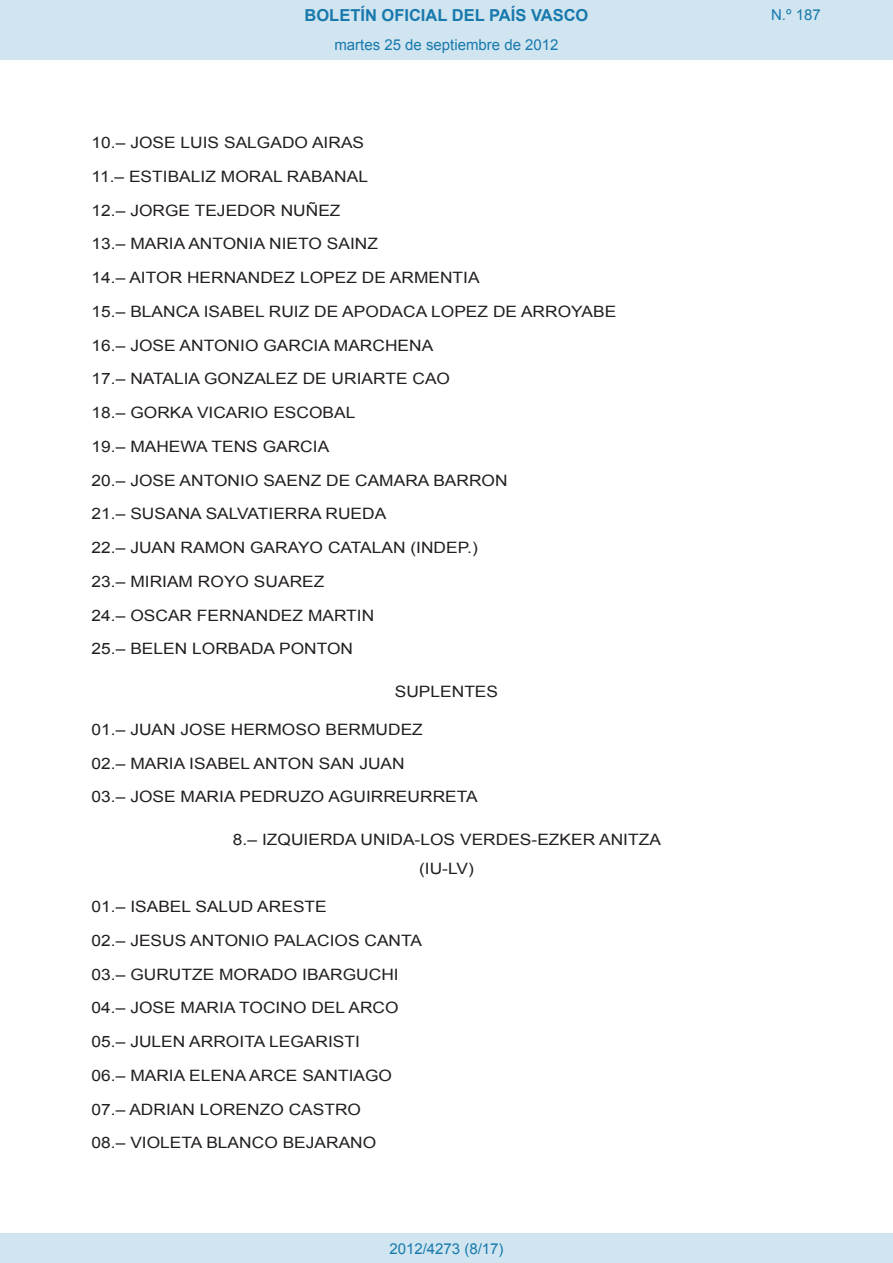
<style>
.page{position:relative;width:893px;height:1263px;background:#fff}
.page>*{position:absolute;margin:0;border:0;box-sizing:border-box;transform-origin:0 0}
.t1{font:700 16.5px "Arial";color:#1879ad}
.BOPVDetalle{font:15.6px "Arial";color:#231f20;scale:1.11 1}
.BOPVClaveSin{font:15.6px "Arial";color:#231f20;scale:1.11 1}
.BOPVClave{font:15.6px "Arial";color:#231f20;scale:1.11 1}
.Paginacion_Centro{font:15px "Arial";color:#1879ad}
</style>
<div class="page">
<div style="left:0;top:0;width:893px;height:60px;background:#d0e5f0"></div>
<div style="left:0;top:1233px;width:893px;height:30px;background:#d0e5f0"></div>
<p class="t1" style="left:305px;top:4px;width:285px">BOLETÍN OFICIAL DEL PAÍS VASCO</p>
<p class="Paginacion_Centro" style="left:334px;top:35px;width:226px">martes 25 de septiembre de 2012</p>
<p class="BOPVDetalle" style="left:92px;top:132px;width:247px">10.– JOSE LUIS SALGADO AIRAS</p>
<p class="BOPVDetalle" style="left:92px;top:166px;width:250px">11.– ESTIBALIZ MORAL RABANAL</p>
<p class="BOPVDetalle" style="left:92px;top:200px;width:226px">12.– JORGE TEJEDOR NUÑEZ</p>
<p class="BOPVDetalle" style="left:92px;top:234px;width:259px">13.– MARIA ANTONIA NIETO SAINZ</p>
<p class="BOPVDetalle" style="left:92px;top:267px;width:351px">14.– AITOR HERNANDEZ LOPEZ DE ARMENTIA</p>
<p class="BOPVDetalle" style="left:92px;top:301px;width:474px">15.– BLANCA ISABEL RUIZ DE APODACA LOPEZ DE ARROYABE</p>
<p class="BOPVDetalle" style="left:92px;top:335px;width:309px">16.– JOSE ANTONIO GARCIA MARCHENA</p>
<p class="BOPVDetalle" style="left:92px;top:369px;width:324px">17.– NATALIA GONZALEZ DE URIARTE CAO</p>
<p class="BOPVDetalle" style="left:92px;top:402px;width:239px">18.– GORKA VICARIO ESCOBAL</p>
<p class="BOPVDetalle" style="left:92px;top:436px;width:216px">19.– MAHEWA TENS GARCIA</p>
<p class="BOPVDetalle" style="left:92px;top:470px;width:376px">20.– JOSE ANTONIO SAENZ DE CAMARA BARRON</p>
<p class="BOPVDetalle" style="left:92px;top:504px;width:267px">21.– SUSANA SALVATIERRA RUEDA</p>
<p class="BOPVDetalle" style="left:92px;top:537px;width:349px">22.– JUAN RAMON GARAYO CATALAN (INDEP.)</p>
<p class="BOPVDetalle" style="left:92px;top:571px;width:211px">23.– MIRIAM ROYO SUAREZ</p>
<p class="BOPVDetalle" style="left:92px;top:605px;width:256px">24.– OSCAR FERNANDEZ MARTIN</p>
<p class="BOPVDetalle" style="left:92px;top:639px;width:237px">25.– BELEN LORBADA PONTON</p>
<p class="BOPVClave" style="left:395px;top:681px;width:95px">SUPLENTES</p>
<p class="BOPVDetalle" style="left:92px;top:719px;width:300px">01.– JUAN JOSE HERMOSO BERMUDEZ</p>
<p class="BOPVDetalle" style="left:92px;top:753px;width:284px">02.– MARIA ISABEL ANTON SAN JUAN</p>
<p class="BOPVDetalle" style="left:92px;top:787px;width:349px">03.– JOSE MARIA PEDRUZO AGUIRREURRETA</p>
<p class="BOPVClaveSin" style="left:233px;top:829px;width:387px">8.– IZQUIERDA UNIDA-LOS VERDES-EZKER ANITZA</p>
<p class="BOPVClave" style="left:419px;top:858px;width:51px">(IU-LV)</p>
<p class="BOPVDetalle" style="left:92px;top:896px;width:213px">01.– ISABEL SALUD ARESTE</p>
<p class="BOPVDetalle" style="left:92px;top:930px;width:299px">02.– JESUS ANTONIO PALACIOS CANTA</p>
<p class="BOPVDetalle" style="left:92px;top:964px;width:278px">03.– GURUTZE MORADO IBARGUCHI</p>
<p class="BOPVDetalle" style="left:92px;top:998px;width:278px">04.– JOSE MARIA TOCINO DEL ARCO</p>
<p class="BOPVDetalle" style="left:92px;top:1031px;width:243px">05.– JULEN ARROITA LEGARISTI</p>
<p class="BOPVDetalle" style="left:92px;top:1065px;width:272px">06.– MARIA ELENA ARCE SANTIAGO</p>
<p class="BOPVDetalle" style="left:92px;top:1099px;width:244px">07.– ADRIAN LORENZO CASTRO</p>
<p class="BOPVDetalle" style="left:92px;top:1133px;width:258px">08.– VIOLETA BLANCO BEJARANO</p>
<p class="Paginacion_Centro" style="left:389px;top:1238px;width:116px">2012/4273 (8/17)</p>
<p class="Paginacion_Centro" style="left:771px;top:5px;width:51px">N.º 187</p>
</div>
